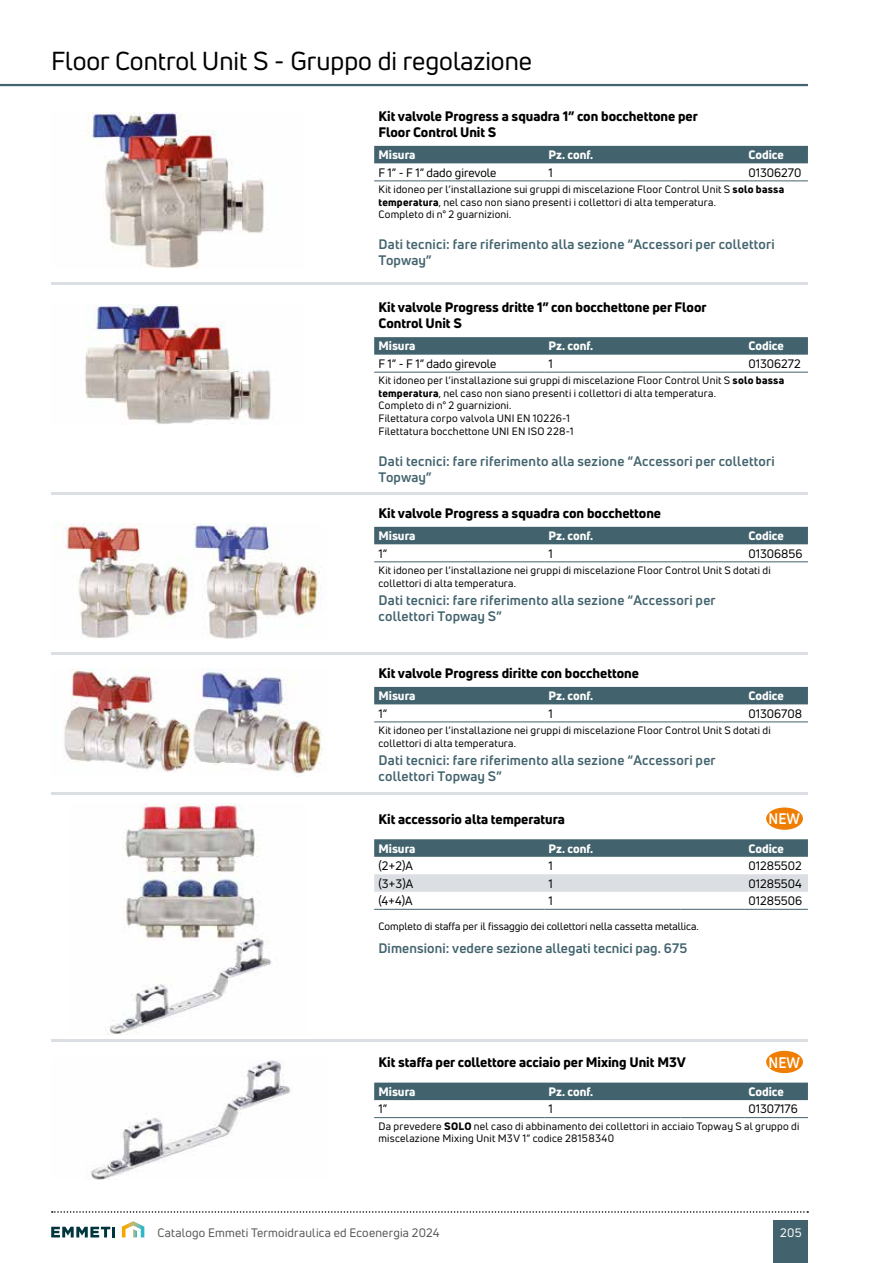
<style>
.page{position:relative;width:893px;height:1263px;background:#fff}
.page>*{position:absolute;margin:0;border:0;box-sizing:border-box;transform-origin:0 0}
.t1{font:25.5px "Uni Neue";color:#000}
.t2{font:700 15px "Uni Neue";color:#fff;scale:.93 1}
.t3{font:700 13.5px/16.2px "Uni Neue";letter-spacing:.02em;color:#42636d}
.t4{font:800 13.5px/16.2px "Uni Neue";color:#000}
.t5{font:12px "Uni Neue";color:#000}
.t6{font:800 12px "Uni Neue";color:#fff}
.t7{font:12px "Uni Neue";letter-spacing:.015em;color:#575756}
.t8{font:12px "Uni Neue";color:#fff}
.t9{font:10.5px/12.6px "Uni Neue";letter-spacing:.02em;color:#000}
.t10{font:10.5px "Uni Neue";color:#000}
.s1{font-weight:800}
</style>
<div class="page">
<hr style="left:0;top:84px;width:808px;height:2px;background:#42636d">
<svg style="left:122px;top:1221px;width:22px;height:16px"></svg>
<svg style="left:51px;top:1227px;width:64px;height:10px"></svg>
<div style="left:774px;top:1220px;width:34px;height:43px;background:#42636d"></div>
<svg style="left:52px;top:1211px;width:756px;height:2px"></svg>
<img style="left:86px;top:113px;width:182px;height:155px">
<div style="left:374px;top:146px;width:434px;height:17px;background:#42636d"></div>
<hr style="left:374px;top:180px;width:170px;height:1px;background:#42636d">
<hr style="left:544px;top:180px;width:136px;height:1px;background:#42636d">
<hr style="left:680px;top:180px;width:64px;height:1px;background:#42636d">
<hr style="left:744px;top:180px;width:64px;height:1px;background:#42636d">
<hr style="left:51px;top:283px;width:757px;height:2px;background:#dbdfe3">
<img style="left:85px;top:304px;width:186px;height:120px">
<svg style="left:374px;top:337px;width:434px;height:18px;background:#476770"></svg>
<hr style="left:374px;top:372px;width:170px;height:1px;background:#42636d">
<hr style="left:544px;top:372px;width:136px;height:1px;background:#42636d">
<hr style="left:680px;top:372px;width:64px;height:1px;background:#42636d">
<hr style="left:744px;top:372px;width:64px;height:1px;background:#42636d">
<hr style="left:51px;top:493px;width:757px;height:2px;background:#dbdfe3">
<img style="left:55px;top:523px;width:266px;height:116px">
<div style="left:374px;top:527px;width:434px;height:17px;background:#42636d"></div>
<hr style="left:374px;top:561px;width:170px;height:1px;background:#42636d">
<hr style="left:544px;top:561px;width:136px;height:1px;background:#42636d">
<hr style="left:680px;top:561px;width:64px;height:1px;background:#42636d">
<hr style="left:744px;top:561px;width:64px;height:1px;background:#42636d">
<hr style="left:51px;top:653px;width:757px;height:2px;background:#dbdfe3">
<img style="left:64px;top:668px;width:263px;height:106px">
<div style="left:374px;top:687px;width:434px;height:17px;background:#42636d"></div>
<hr style="left:374px;top:721px;width:170px;height:1px;background:#42636d">
<hr style="left:544px;top:721px;width:136px;height:1px;background:#42636d">
<hr style="left:680px;top:721px;width:64px;height:1px;background:#42636d">
<hr style="left:744px;top:721px;width:64px;height:1px;background:#42636d">
<hr style="left:51px;top:792px;width:757px;height:2px;background:#dbdfe3">
<img style="left:110px;top:803px;width:161px;height:231px">
<div style="left:766px;top:807px;width:37px;height:23px;background:#ef7d00;border-radius:50%"></div>
<svg style="left:374px;top:839px;width:434px;height:18px;background:#476770"></svg>
<div style="left:374px;top:874px;width:434px;height:18px;background:#dbdfe3"></div>
<hr style="left:374px;top:909px;width:170px;height:1px;background:#42636d">
<hr style="left:544px;top:909px;width:136px;height:1px;background:#42636d">
<hr style="left:680px;top:909px;width:64px;height:1px;background:#42636d">
<hr style="left:744px;top:909px;width:64px;height:1px;background:#42636d">
<hr style="left:51px;top:1039px;width:757px;height:3px;background:#dbdfe3">
<img style="left:91px;top:1060px;width:200px;height:120px">
<svg style="left:767px;top:1050px;width:36px;height:24px"></svg>
<div style="left:766px;top:1051px;width:37px;height:22px;background:#ef7d00;border-radius:50%"></div>
<div style="left:374px;top:1082px;width:434px;height:18px;background:#42636d"></div>
<hr style="left:374px;top:1117px;width:170px;height:1px;background:#42636d">
<hr style="left:544px;top:1117px;width:136px;height:1px;background:#42636d">
<hr style="left:680px;top:1117px;width:64px;height:1px;background:#42636d">
<hr style="left:744px;top:1117px;width:64px;height:1px;background:#42636d">
<h1 class="t1" style="left:51px;top:45px;width:483px">Floor Control Unit S - Gruppo di regolazione</h1>
<p class="t4" style="left:378px;top:108px;width:321px">Kit valvole Progress a squadra 1” con bocchettone per<br>Floor Control Unit S</p>
<p class="t6" style="left:378px;top:147px;width:38px">Misura</p>
<p class="t6" style="left:549px;top:147px;width:46px">Pz. conf.</p>
<p class="t6" style="left:748px;top:147px;width:37px">Codice</p>
<p class="t5" style="left:378px;top:165px;width:120px">F 1” - F 1” dado girevole</p>
<p class="t5" style="left:549px;top:165px;width:6px">1</p>
<p class="t5" style="left:748px;top:165px;width:55px">01306270</p>
<p class="t9" style="left:378px;top:183px;width:407px">Kit idoneo per l’installazione sui gruppi di miscelazione Floor Control Unit S <span class="s1">solo bassa temperatura</span>, nel caso non siano presenti i collettori di alta temperatura.<br>Completo di n° 2 guarnizioni.</p>
<p class="t3" style="left:378px;top:236px;width:398px">Dati tecnici: fare riferimento alla sezione “Accessori per collettori<br>Topway”</p>
<p class="t4" style="left:378px;top:299px;width:330px">Kit valvole Progress dritte 1” con bocchettone per Floor<br>Control Unit S</p>
<p class="t6" style="left:378px;top:338px;width:38px">Misura</p>
<p class="t6" style="left:549px;top:338px;width:46px">Pz. conf.</p>
<p class="t6" style="left:748px;top:338px;width:37px">Codice</p>
<p class="t5" style="left:378px;top:356px;width:120px">F 1” - F 1” dado girevole</p>
<p class="t5" style="left:549px;top:356px;width:6px">1</p>
<p class="t5" style="left:748px;top:356px;width:54px">01306272</p>
<p class="t9" style="left:378px;top:374px;width:407px">Kit idoneo per l’installazione sui gruppi di miscelazione Floor Control Unit S <span class="s1">solo bassa temperatura</span>, nel caso non siano presenti i collettori di alta temperatura.<br>Completo di n° 2 guarnizioni.<br>Filettatura corpo valvola UNI EN 10226-1<br>Filettatura bocchettone UNI EN ISO 228-1</p>
<p class="t3" style="left:378px;top:453px;width:398px">Dati tecnici: fare riferimento alla sezione “Accessori per collettori<br>Topway”</p>
<p class="t4" style="left:378px;top:505px;width:284px">Kit valvole Progress a squadra con bocchettone</p>
<p class="t6" style="left:378px;top:528px;width:38px">Misura</p>
<p class="t6" style="left:549px;top:528px;width:46px">Pz. conf.</p>
<p class="t6" style="left:748px;top:528px;width:37px">Codice</p>
<p class="t5" style="left:378px;top:546px;width:10px">1”</p>
<p class="t5" style="left:549px;top:546px;width:6px">1</p>
<p class="t5" style="left:748px;top:546px;width:56px">01306856</p>
<p class="t9" style="left:378px;top:564px;width:394px">Kit idoneo per l’installazione nei gruppi di miscelazione Floor Control Unit S dotati di collettori di alta temperatura.</p>
<p class="t3" style="left:378px;top:592px;width:339px">Dati tecnici: fare riferimento alla sezione “Accessori per collettori Topway S”</p>
<p class="t4" style="left:378px;top:665px;width:262px">Kit valvole Progress diritte con bocchettone</p>
<p class="t6" style="left:378px;top:688px;width:38px">Misura</p>
<p class="t6" style="left:549px;top:688px;width:46px">Pz. conf.</p>
<p class="t6" style="left:748px;top:688px;width:37px">Codice</p>
<p class="t5" style="left:378px;top:706px;width:10px">1”</p>
<p class="t5" style="left:549px;top:706px;width:6px">1</p>
<p class="t5" style="left:748px;top:706px;width:55px">01306708</p>
<p class="t9" style="left:378px;top:724px;width:394px">Kit idoneo per l’installazione nei gruppi di miscelazione Floor Control Unit S dotati di collettori di alta temperatura.</p>
<p class="t3" style="left:378px;top:752px;width:339px">Dati tecnici: fare riferimento alla sezione “Accessori per collettori Topway S”</p>
<p class="t4" style="left:378px;top:810px;width:188px">Kit accessorio alta temperatura</p>
<h2 class="t2" style="left:769px;top:809px;width:35px">NEW</h2>
<p class="t6" style="left:378px;top:840px;width:38px">Misura</p>
<p class="t6" style="left:549px;top:840px;width:46px">Pz. conf.</p>
<p class="t6" style="left:748px;top:840px;width:37px">Codice</p>
<p class="t5" style="left:378px;top:858px;width:36px">(2+2)A</p>
<p class="t5" style="left:549px;top:858px;width:6px">1</p>
<p class="t5" style="left:748px;top:858px;width:55px">01285502</p>
<p class="t5" style="left:378px;top:876px;width:36px">(3+3)A</p>
<p class="t5" style="left:549px;top:876px;width:6px">1</p>
<p class="t5" style="left:748px;top:876px;width:55px">01285504</p>
<p class="t5" style="left:378px;top:893px;width:36px">(4+4)A</p>
<p class="t5" style="left:549px;top:893px;width:6px">1</p>
<p class="t5" style="left:748px;top:893px;width:55px">01285506</p>
<p class="t10" style="left:378px;top:920px;width:322px">Completo di staffa per il fissaggio dei collettori nella cassetta metallica.</p>
<p class="t3" style="left:378px;top:940px;width:310px">Dimensioni: vedere sezione allegati tecnici pag. 675</p>
<p class="t4" style="left:378px;top:1054px;width:309px">Kit staffa per collettore acciaio per Mixing Unit M3V</p>
<h2 class="t2" style="left:769px;top:1053px;width:35px">NEW</h2>
<p class="t6" style="left:378px;top:1083px;width:38px">Misura</p>
<p class="t6" style="left:549px;top:1083px;width:46px">Pz. conf.</p>
<p class="t6" style="left:748px;top:1083px;width:37px">Codice</p>
<p class="t5" style="left:378px;top:1101px;width:10px">1”</p>
<p class="t5" style="left:549px;top:1101px;width:6px">1</p>
<p class="t5" style="left:748px;top:1101px;width:51px">01307176</p>
<p class="t9" style="left:378px;top:1119px;width:422px">Da prevedere <span class="s1">SOLO</span> nel caso di abbinamento dei collettori in acciaio Topway S al gruppo di miscelazione Mixing Unit M3V 1” codice 28158340</p>
<p class="t7" style="left:157px;top:1226px;width:284px">Catalogo Emmeti Termoidraulica ed Ecoenergia 2024</p>
<p class="t8" style="left:780px;top:1225px;width:23px">205</p>
</div>
